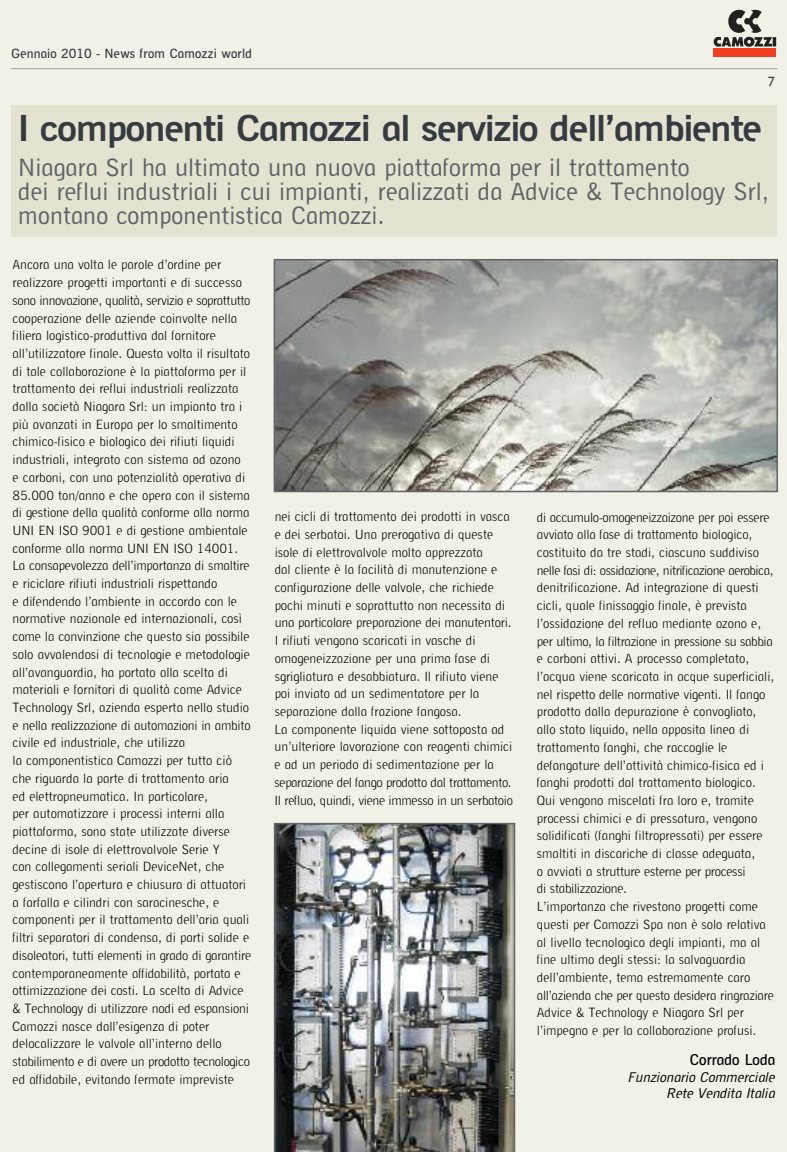
<style>
.page{position:relative;width:787px;height:1152px;background:#fff}
.page>*{position:absolute;margin:0;border:0;box-sizing:border-box;transform-origin:0 0}
.t1{font:700 36px "Azote MC";letter-spacing:-.02em;color:#363b42;scale:1.05 1}
.t2{font:24px/24px "Azote MC";color:#5f6367}
.t3{font:500 15px "Azote MC";color:#000}
.t4{font:italic 13.5px/16.5px "Azote MC";color:#000;text-align:right}
.t5{font:300 12.75px/17.7px "Azote MC";color:#000}
.t6{font:500 12.75px "Azote MC";letter-spacing:.015em;color:#363b42}
</style>
<div class="page">
<div style="left:0;top:0;width:786px;height:1152px;background:#f1f1e7"></div>
<svg style="left:713px;top:9px;width:63px;height:38px"></svg>
<div style="left:713px;top:49px;width:63px;height:8px;background:#ef3e22"></div>
<hr style="left:11px;top:68px;width:766px;height:1px;background:#9fa2a3">
<svg style="left:274px;top:823px;width:241px;height:329px;background:#7e8180"></svg>
<img style="left:276px;top:262px;width:498px;height:227px">
<div style="left:273px;top:259px;width:504px;height:233px;border:2px solid #5f6367"></div>
<div style="left:11px;top:106px;width:765px;height:131px;background:#e4e3d1"></div>
<p class="t6" style="left:12px;top:48px;width:242px">Gennaio 2010 - News from Camozzi world</p>
<p class="t6" style="left:767px;top:76px;width:9px">7</p>
<h1 class="t1" style="left:18px;top:115px;width:709px">I componenti Camozzi al servizio dell’ambiente</h1>
<h2 class="t2" style="left:18px;top:157px;width:752px">Niagara Srl ha ultimato una nuova piattaforma per il trattamento<br>dei reflui industriali i cui impianti, realizzati da Advice &amp; Technology Srl, montano componentistica Camozzi.</h2>
<p class="t5" style="left:13px;top:257px;width:240px">Ancora una volta le parole d’ordine per realizzare progetti importanti e di successo sono innovazione, qualità, servizio e soprattutto cooperazione delle aziende coinvolte nella filiera logistico-produttiva dal fornitore all’utilizzatore finale. Questa volta il risultato di tale collaborazione è la piattaforma per il trattamento dei reflui industriali realizzata dalla società Niagara Srl: un impianto tra i più avanzati in Europa per lo smaltimento chimico-fisico e biologico dei rifiuti liquidi industriali, integrato con sistema ad ozono<br>e carboni, con una potenzialità operativa di 85.000 ton/anno e che opera con il sistema di gestione della qualità conforme alla norma UNI EN ISO 9001 e di gestione ambientale conforme alla norma UNI EN ISO 14001.<br>La consapevolezza dell’importanza di smaltire e riciclare rifiuti industriali rispettando<br>e difendendo l’ambiente in accordo con le normative nazionale ed internazionali, così come la convinzione che questo sia possibile solo avvalendosi di tecnologie e metodologie all’avanguardia, ha portato alla scelta di materiali e fornitori di qualità come Advice Technology Srl, azienda esperta nello studio e nella realizzazione di automazioni in ambito civile ed industriale, che utilizza<br>la componentistica Camozzi per tutto ciò che riguarda la parte di trattamento aria<br>ed elettropneumatica. In particolare,<br>per automatizzare i processi interni alla piattaforma, sono state utilizzate diverse decine di isole di elettrovalvole Serie Y<br>con collegamenti seriali DeviceNet, che gestiscono l’apertura e chiusura di attuatori a farfalla e cilindri con saracinesche, e componenti per il trattamento dell’aria quali filtri separatori di condensa, di parti solide e disoleatori, tutti elementi in grado di garantire contemporaneamente affidabilità, portata e ottimizzazione dei costi. La scelta di Advice &amp; Technology di utilizzare nodi ed espansioni Camozzi nasce dall’esigenza di poter delocalizzare le valvole all’interno dello stabilimento e di avere un prodotto tecnologico ed affidabile, evitando fermate impreviste</p>
<p class="t5" style="left:274px;top:509px;width:240px">nei cicli di trattamento dei prodotti in vasca e dei serbatoi. Una prerogativa di queste isole di elettrovalvole molto apprezzata<br>dal cliente è la facilità di manutenzione e configurazione delle valvole, che richiede pochi minuti e soprattutto non necessita di una particolare preparazione dei manutentori.<br>I rifiuti vengono scaricati in vasche di omogeneizzazione per una prima fase di sgrigliatura e desabbiatura. Il rifiuto viene poi inviato ad un sedimentatore per la separazione dalla frazione fangosa.<br>La componente liquida viene sottoposta ad un’ulteriore lavorazione con reagenti chimici e ad un periodo di sedimentazione per la separazione del fango prodotto dal trattamento.<br>Il refluo, quindi, viene immesso in un serbatoio</p>
<p class="t5" style="left:537px;top:509px;width:239px">di accumulo-omogeneizzaizone per poi essere avviato alla fase di trattamento biologico, costituito da tre stadi, ciascuno suddiviso nelle fasi di: ossidazione, nitrificazione aerobica, denitrificazione. Ad integrazione di questi cicli, quale finissaggio finale, è prevista l’ossidazione del refluo mediante ozono e, per ultimo, la filtrazione in pressione su sabbia e carboni attivi. A processo completato, l’acqua viene scaricata in acque superficiali, nel rispetto delle normative vigenti. Il fango prodotto dalla depurazione è convogliato, allo stato liquido, nella apposita linea di trattamento fanghi, che raccoglie le defangature dell’attività chimico-fisica ed i fanghi prodotti dal trattamento biologico.<br>Qui vengono miscelati fra loro e, tramite processi chimici e di pressatura, vengono solidificati (fanghi filtropressati) per essere smaltiti in discariche di classe adeguata,<br>o avviati a strutture esterne per processi<br>di stabilizzazione.<br>L’importanza che rivestono progetti come questi per Camozzi Spa non è solo relativa al livello tecnologico degli impianti, ma al fine ultimo degli stessi: la salvaguardia dell’ambiente, tema estremamente caro all’azienda che per questo desidera ringraziare Advice &amp; Technology e Niagara Srl per l’impegno e per la collaborazione profusi.</p>
<p class="t3" style="left:689px;top:1054px;width:87px">Corrado Loda</p>
<p class="t4" style="left:628px;top:1069px;width:148px">Funzionario Commerciale<br>Rete Vendita Italia</p>
</div>
